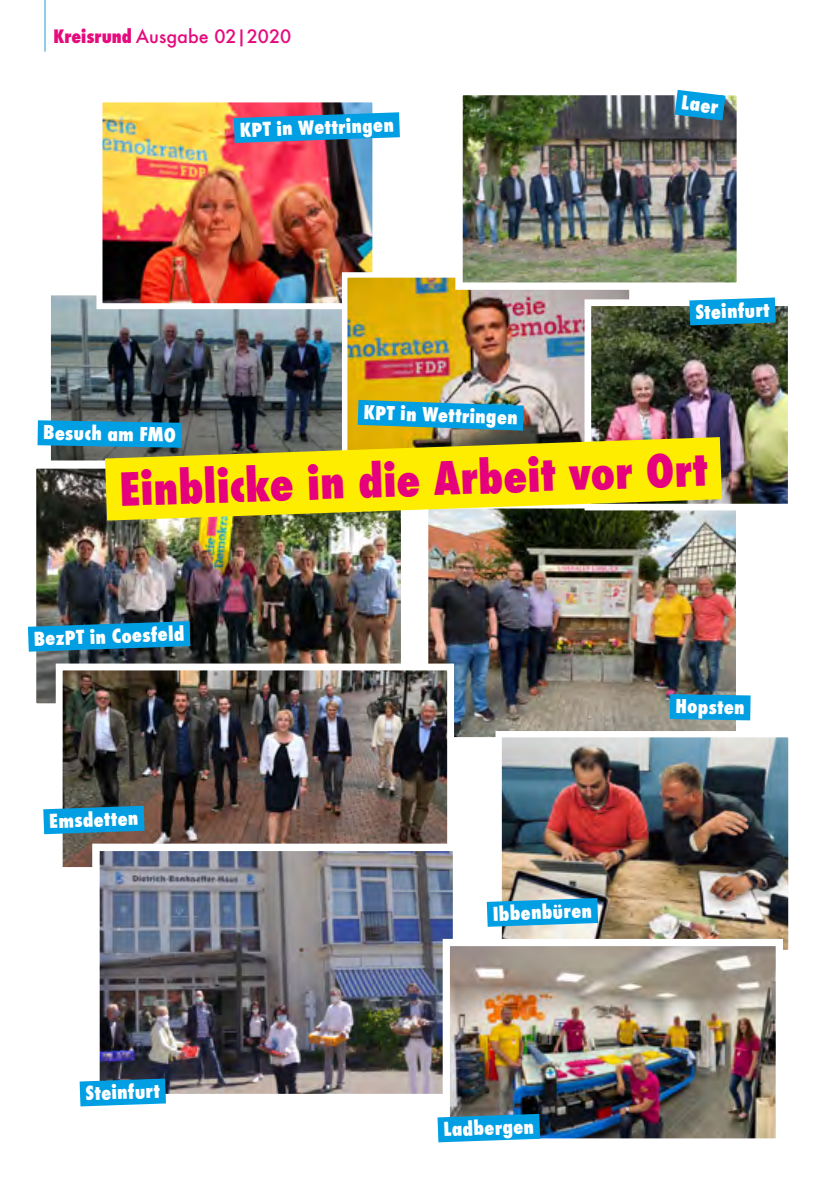
<style>
.page{position:relative;width:840px;height:1191px;background:#fff}
.page>*{position:absolute;margin:0;border:0;box-sizing:border-box;transform-origin:0 0}
.t1{font:800 condensed 44.4px "Futura";color:#e6007d}
.t2{font:800 condensed 18.8px "Futura";color:#fff}
.t3{font:500 18px "Futura";color:#e50b7d}
.s1{font-weight:800;font-stretch:condensed}
</style>
<div class="page">
<img style="left:52px;top:297px;width:290px;height:107px">
<img style="left:103px;top:103px;width:268px;height:199px">
<div style="left:96px;top:96px;width:282px;height:213px;border:6px solid #fff"></div>
<img style="left:429px;top:554px;width:305px;height:182px">
<div style="left:420px;top:500px;width:323px;height:245px;border:8px solid #fff"></div>
<img style="left:348px;top:278px;width:280px;height:126px">
<div style="left:342px;top:272px;width:292px;height:204px;border:5px solid #fff"></div>
<img style="left:463px;top:96px;width:272px;height:186px">
<div style="left:455px;top:88px;width:288px;height:202px;border:7px solid #fff"></div>
<img style="left:37px;top:469px;width:363px;height:233px">
<div style="left:28px;top:460px;width:381px;height:251px;border:8px solid #fff"></div>
<img style="left:64px;top:671px;width:382px;height:195px">
<div style="left:56px;top:663px;width:398px;height:211px;border:7px solid #fff"></div>
<img style="left:592px;top:307px;width:194px;height:195px">
<div style="left:584px;top:299px;width:210px;height:211px;border:7px solid #fff"></div>
<img style="left:502px;top:738px;width:285px;height:211px">
<div style="left:495px;top:731px;width:299px;height:225px;border:6px solid #fff"></div>
<img style="left:100px;top:851px;width:352px;height:242px">
<div style="left:92px;top:843px;width:368px;height:258px;border:7px solid #fff"></div>
<img style="left:450px;top:947px;width:324px;height:190px">
<div style="left:442px;top:939px;width:340px;height:206px;border:7px solid #fff"></div>
<img style="left:42px;top:404px;width:742px;height:150px">
<img style="left:208px;top:99px;width:192px;height:57px">
<svg style="left:648px;top:88px;width:95px;height:48px"></svg>
<svg style="left:37px;top:407px;width:170px;height:53px;background:#407f90"></svg>
<img style="left:332px;top:386px;width:217px;height:58px">
<svg style="left:663px;top:284px;width:131px;height:55px"></svg>
<svg style="left:43px;top:792px;width:127px;height:55px;background:#518194"></svg>
<img style="left:461px;top:884px;width:162px;height:56px">
<svg style="left:79px;top:1065px;width:112px;height:42px"></svg>
<img style="left:412px;top:1100px;width:153px;height:45px">
<img style="left:644px;top:681px;width:131px;height:52px">
<img style="left:27px;top:608px;width:189px;height:57px">
<hr style="left:45px;top:0;width:1px;height:52px;background:#209bd8">
<p class="t3" style="left:53px;top:24px;width:239px"><span class="s1">Kreisrund</span> Ausgabe 02|2020</p>
<p class="t2" style="left:239px;top:117px;width:155px;rotate:-2deg">KPT in Wettringen</p>
<p class="t2" style="left:44px;top:420px;width:134px;rotate:1deg">Besuch am FMO</p>
<p class="t2" style="left:364px;top:399px;width:155px;rotate:2deg">KPT in Wettringen</p>
<p class="t2" style="left:683px;top:90px;width:38px;rotate:7deg">Laer</p>
<p class="t2" style="left:694px;top:299px;width:76px;rotate:-2deg">Steinfurt</p>
<h1 class="t1" style="left:118px;top:459px;width:589px;rotate:-2deg">Einblicke in die Arbeit vor Ort</h1>
<p class="t2" style="left:34px;top:626px;width:152px;rotate:-2deg">BezPT in Coesfeld</p>
<p class="t2" style="left:49px;top:808px;width:91px;rotate:-2deg">Emsdetten</p>
<p class="t2" style="left:85px;top:1080px;width:76px;rotate:-2deg">Steinfurt</p>
<p class="t2" style="left:492px;top:901px;width:101px;rotate:-2deg">Ibbenbüren</p>
<p class="t2" style="left:443px;top:1116px;width:92px;rotate:-2deg">Ladbergen</p>
<p class="t2" style="left:675px;top:693px;width:71px;rotate:1deg">Hopsten</p>
</div>
